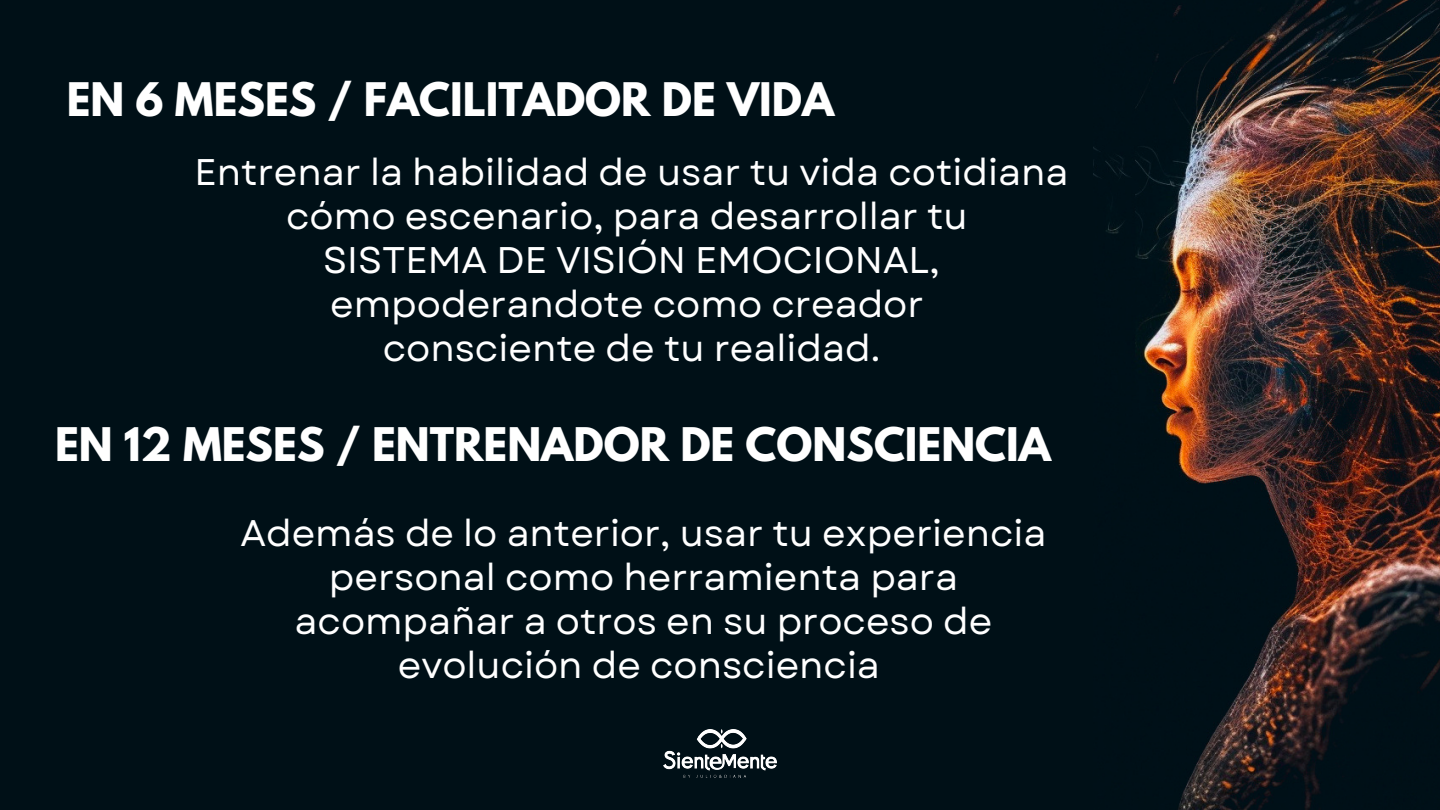
<style>
.page{position:relative;width:1440px;height:810px;background:#001017}
.page>*{position:absolute;margin:0;border:0;box-sizing:border-box;transform-origin:0 0}
.t1{font:700 41px "League Spartan";color:#fff}
.t2{font:37.1px/44px "Garet";color:#fff;text-align:center}
.t3{font:37px/44.2px "Garet";color:#fff;text-align:center}
</style>
<div class="page">
<img style="left:1094px;top:0;width:346px;height:810px">
<img style="left:664px;top:729px;width:112px;height:49px">
<p class="t1" style="left:67px;top:79px;width:769px">EN 6 MESES / FACILITADOR DE VIDA</p>
<p class="t2" style="left:194px;top:150px;width:876px">Entrenar la habilidad de usar tu vida cotidiana cómo escenario, para desarrollar tu<br>SISTEMA DE VISIÓN EMOCIONAL, empoderandote como creador<br>consciente de tu realidad.</p>
<p class="t1" style="left:55px;top:424px;width:997px">EN 12 MESES / ENTRENADOR DE CONSCIENCIA</p>
<p class="t3" style="left:241px;top:511px;width:807px">Además de lo anterior, usar tu experiencia personal como herramienta para acompañar a otros en su proceso de evolución de consciencia</p>
</div>
